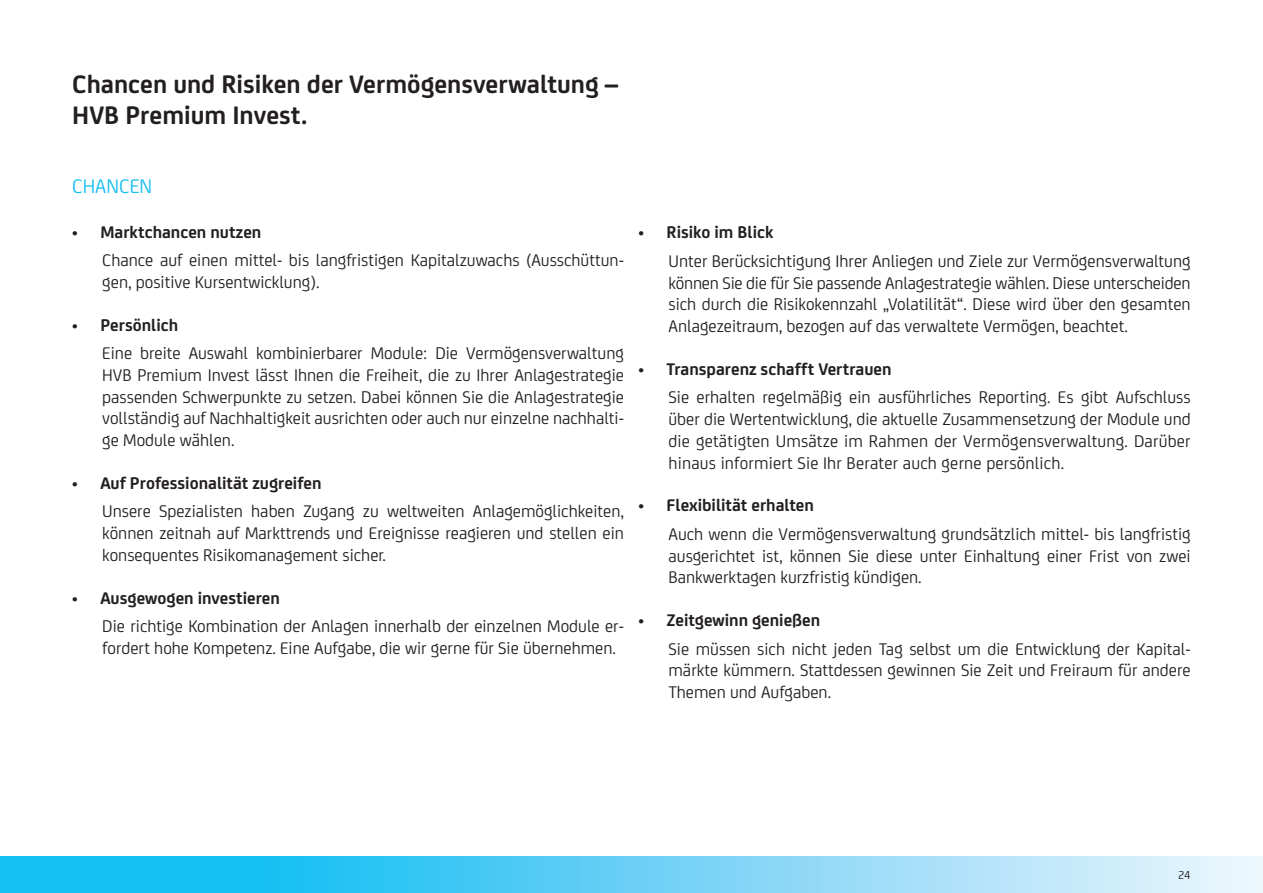
<style>
.page{position:relative;width:1263px;height:893px;background:#fff}
.page>*{position:absolute;margin:0;border:0;box-sizing:border-box;transform-origin:0 0}
.Subtitel_DIGITAL{font:700 27px/31.8px "Uni Credit";color:#231f20}
.Body_Hedline_DIGITAL{font:21px "Uni Credit";color:#15bef1}
.Bodycopy_DIGITAL{font:18px/21.8px "Uni Credit";color:#231f20;text-align:justify}
.t1{font:700 18px "Uni Credit";color:#231f20}
.Bodycopy{font:12.3px "Uni Credit";color:#231f20}
</style>
<div class="page">
<svg style="left:0;top:857px;width:1263px;height:36px;background:#6dd3f6"></svg>
<p class="Subtitel_DIGITAL" style="left:72px;top:66px;width:547px">Chancen und Risiken der Vermögensverwaltung –<br>HVB Premium Invest.</p>
<p class="Body_Hedline_DIGITAL" style="left:72px;top:171px;width:81px">CHANCEN</p>
<p class="t1" style="left:72px;top:218px;width:191px">• Marktchancen nutzen</p>
<p class="Bodycopy_DIGITAL" style="left:102px;top:248px;width:523px">Chance auf einen mittel- bis langfristigen Kapitalzuwachs (Ausschüttun&shy;gen, positive Kursentwicklung).</p>
<p class="t1" style="left:72px;top:311px;width:108px">• Persönlich</p>
<p class="Bodycopy_DIGITAL" style="left:102px;top:341px;width:523px">Eine breite Auswahl kombinierbarer Module: Die Vermögensverwaltung HVB Premium Invest lässt Ihnen die Freiheit, die zu Ihrer Anlagestrategie passenden Schwerpunkte zu setzen. Dabei können Sie die Anlagestrategie vollständig auf Nachhaltigkeit ausrichten oder auch nur einzelne nachhalti&shy;ge Module wählen.</p>
<p class="t1" style="left:72px;top:470px;width:251px">• Auf Professionalität zugreifen</p>
<p class="Bodycopy_DIGITAL" style="left:102px;top:500px;width:523px">Unsere Spezialisten haben Zugang zu weltweiten Anlagemöglichkeiten, können zeitnah auf Markttrends und Ereignisse reagieren und stellen ein konsequentes Risikomanagement sicher.</p>
<p class="t1" style="left:72px;top:584px;width:209px">• Ausgewogen investieren</p>
<p class="Bodycopy_DIGITAL" style="left:102px;top:614px;width:523px">Die richtige Kombination der Anlagen innerhalb der einzelnen Module er&shy;fordert hohe Kompetenz. Eine Aufgabe, die wir gerne für Sie übernehmen.</p>
<p class="t1" style="left:638px;top:219px;width:136px">• Risiko im Blick</p>
<p class="Bodycopy_DIGITAL" style="left:668px;top:249px;width:524px">Unter Berücksichtigung Ihrer Anliegen und Ziele zur Vermögensverwaltung können Sie die für Sie passende Anlagestrategie wählen. Diese unterscheiden sich durch die Risikokennzahl „Volatilität“. Diese wird über den gesamten Anlagezeitraum, bezogen auf das verwaltete Vermögen, beachtet.</p>
<p class="t1" style="left:638px;top:356px;width:255px">• Transparenz schafft Vertrauen</p>
<p class="Bodycopy_DIGITAL" style="left:668px;top:386px;width:524px">Sie erhalten regelmäßig ein ausführliches Reporting. Es gibt Aufschluss über die Wertentwicklung, die aktuelle Zusammensetzung der Module und die getätigten Umsätze im Rahmen der Vermögensverwaltung. Darüber hinaus informiert Sie Ihr Berater auch gerne persönlich.</p>
<p class="t1" style="left:638px;top:492px;width:177px">• Flexibilität erhalten</p>
<p class="Bodycopy_DIGITAL" style="left:668px;top:522px;width:524px">Auch wenn die Vermögensverwaltung grundsätzlich mittel- bis langfristig ausgerichtet ist, können Sie diese unter Einhaltung einer Frist von zwei Bankwerktagen kurzfristig kündigen.</p>
<p class="t1" style="left:638px;top:607px;width:183px">• Zeitgewinn genießen</p>
<p class="Bodycopy_DIGITAL" style="left:668px;top:637px;width:524px">Sie müssen sich nicht jeden Tag selbst um die Entwicklung der Kapital&shy;märkte kümmern. Stattdessen gewinnen Sie Zeit und Freiraum für andere Themen und Aufgaben.</p>
<p class="Bodycopy" style="left:1178px;top:866px;width:14px">24</p>
</div>
